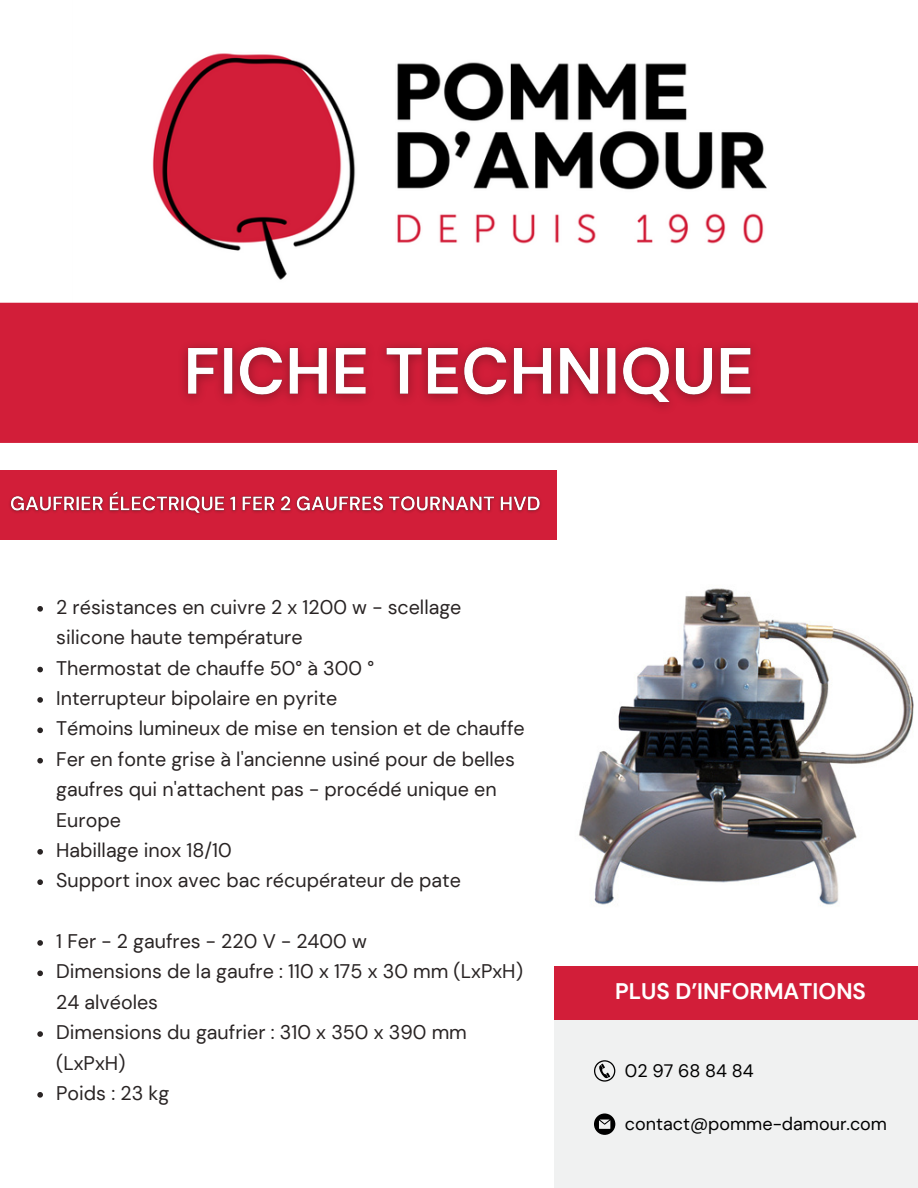
<style>
.page{position:relative;width:918px;height:1188px;background:#fff}
.page>*{position:absolute;margin:0;border:0;box-sizing:border-box;transform-origin:0 0}
.t1{font:700 22.5px "DM Sans";color:#fff}
.t2{font:19.65px/30.3px "DM Sans";color:#292424}
.t3{font:18px "DM Sans";color:#000}
</style>
<div class="page">
<img style="left:73px;top:53px;width:773px;height:250px">
<div style="left:0;top:471px;width:557px;height:69px;background:#d21e39"></div>
<div style="left:554px;top:993px;width:364px;height:195px;background:#f0f1f1"></div>
<div style="left:554px;top:966px;width:364px;height:54px;background:#d21e39"></div>
<svg style="left:594px;top:1060px;width:21px;height:22px"></svg>
<svg style="left:594px;top:1114px;width:21px;height:21px"></svg>
<div style="left:0;top:303px;width:918px;height:140px;background:#d21e39"></div>
<img style="left:579px;top:588px;width:335px;height:317px">
<img style="left:171px;top:328px;width:596px;height:94px">
<img style="left:9px;top:491px;width:532px;height:24px">
<svg style="left:37px;top:606px;width:6px;height:6px"></svg>
<svg style="left:37px;top:667px;width:6px;height:5px"></svg>
<svg style="left:37px;top:697px;width:6px;height:6px"></svg>
<svg style="left:37px;top:728px;width:6px;height:5px"></svg>
<svg style="left:37px;top:758px;width:6px;height:6px"></svg>
<svg style="left:37px;top:849px;width:6px;height:6px"></svg>
<svg style="left:37px;top:879px;width:6px;height:6px"></svg>
<svg style="left:37px;top:940px;width:6px;height:6px"></svg>
<svg style="left:37px;top:971px;width:6px;height:5px"></svg>
<svg style="left:37px;top:1031px;width:6px;height:6px"></svg>
<svg style="left:37px;top:1092px;width:6px;height:6px"></svg>
<p class="t2" style="left:56px;top:592px;width:407px">2 résistances en cuivre 2 x 1200 w - scellage silicone haute température</p>
<p class="t2" style="left:56px;top:653px;width:319px">Thermostat de chauffe 50° à 300 °</p>
<p class="t2" style="left:56px;top:683px;width:283px">Interrupteur bipolaire en pyrite</p>
<p class="t2" style="left:56px;top:714px;width:470px">Témoins lumineux de mise en tension et de chauffe</p>
<p class="t2" style="left:56px;top:744px;width:460px">Fer en fonte grise à l'ancienne usiné pour de belles gaufres qui n'attachent pas - procédé unique en<br>Europe</p>
<p class="t2" style="left:56px;top:835px;width:177px">Habillage inox 18/10</p>
<p class="t2" style="left:56px;top:865px;width:406px">Support inox avec bac récupérateur de pate</p>
<p class="t2" style="left:56px;top:926px;width:312px">1 Fer - 2 gaufres - 220 V - 2400 w</p>
<p class="t2" style="left:56px;top:957px;width:468px">Dimensions de la gaufre : 110 x 175 x 30 mm (LxPxH)<br>24 alvéoles</p>
<p class="t2" style="left:56px;top:1017px;width:412px">Dimensions du gaufrier : 310 x 350 x 390 mm (LxPxH)</p>
<p class="t2" style="left:56px;top:1078px;width:115px">Poids : 23 kg</p>
<p class="t1" style="left:615px;top:977px;width:252px">PLUS D’INFORMATIONS</p>
<p class="t3" style="left:625px;top:1060px;width:130px">02 97 68 84 84</p>
<p class="t3" style="left:625px;top:1112px;width:264px">contact@pomme-damour.com</p>
</div>
